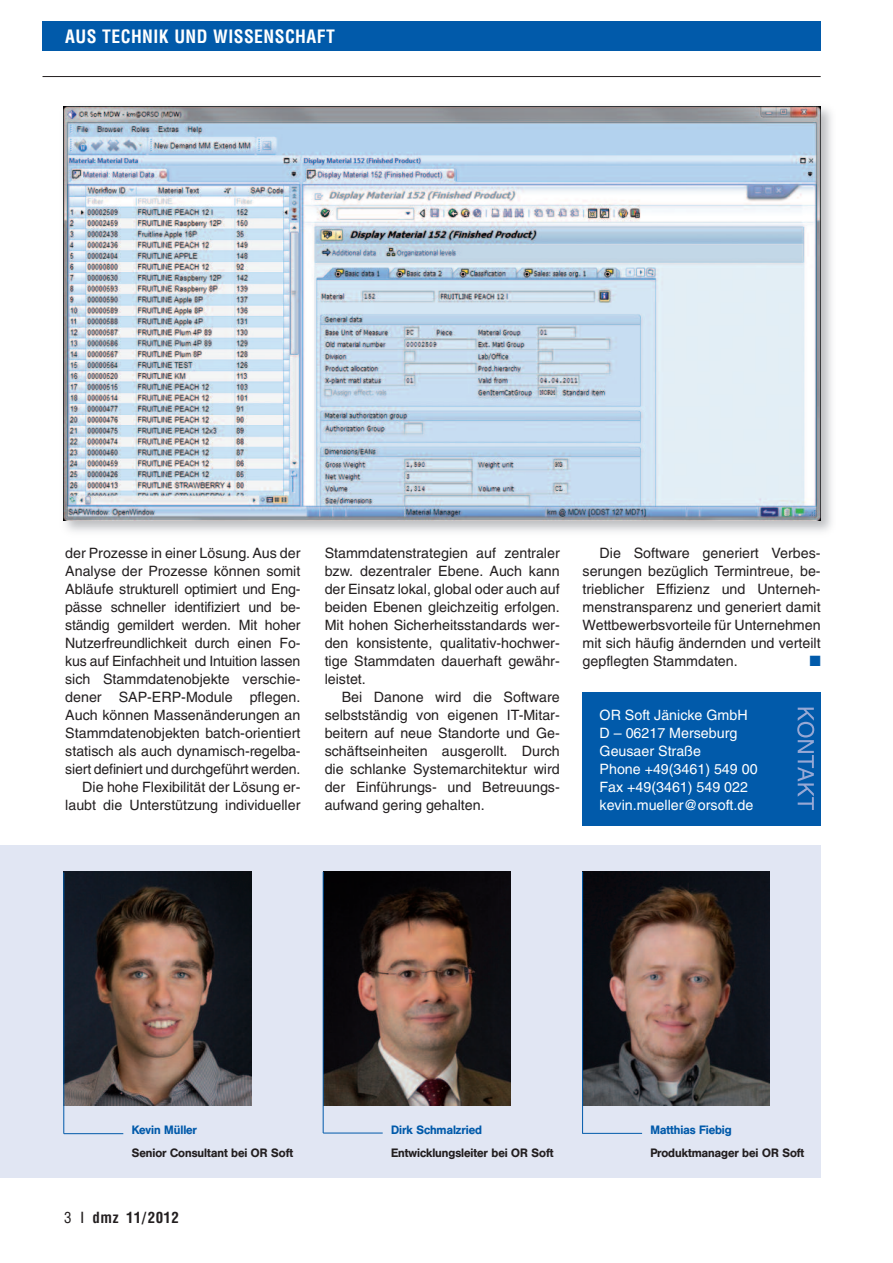
<style>
.page{position:relative;width:893px;height:1263px;background:#fff}
.page>*{position:absolute;margin:0;border:0;box-sizing:border-box;transform-origin:0 0}
.t1{font:700 condensed 18px "Helvetica";letter-spacing:.025em;color:#fff}
.t2{font:700 condensed 15px "Helvetica";letter-spacing:.025em;color:#231f20}
.t3{font:14.25px/18px "Helvetica";color:#231f20;text-align:justify}
.t4{font:14.25px/18px "Helvetica";color:#fff}
.t5{font:500 12px "Helvetica BQ";color:#231f20}
.t6{font:500 12px "Helvetica BQ";color:#015aaa}
.s1{font-weight:400}
</style>
<div class="page">
<div style="left:0;top:845px;width:821px;height:333px;background:#e1e6f3"></div>
<div style="left:43px;top:21px;width:778px;height:30px;background:#015aaa"></div>
<hr style="left:43px;top:76px;width:778px;height:1px;background:#231f20">
<img style="left:64px;top:872px;width:187px;height:234px">
<img style="left:324px;top:872px;width:186px;height:234px">
<img style="left:583px;top:872px;width:187px;height:234px">
<hr style="left:64px;top:1133px;width:59px;height:1px;background:#015aaa">
<hr style="left:323px;top:1133px;width:60px;height:1px;background:#015aaa">
<hr style="left:583px;top:1133px;width:59px;height:1px;background:#015aaa">
<hr style="left:582px;top:872px;width:1px;height:262px;background:#015aaa">
<hr style="left:323px;top:872px;width:1px;height:261px;background:#015aaa">
<hr style="left:63px;top:872px;width:1px;height:262px;background:#015aaa">
<img style="left:63px;top:106px;width:769px;height:426px">
<img style="left:64px;top:106px;width:757px;height:414px">
<div style="left:583px;top:693px;width:238px;height:133px;background:#015aaa"></div>
<svg style="left:797px;top:708px;width:17px;height:102px"></svg>
<p class="t1" style="left:65px;top:26px;width:271px">AUS TECHNIK UND WISSENSCHAFT</p>
<p class="t3" style="left:65px;top:545px;width:237px;text-align:right">der Prozesse in einer Lösung.Aus der Analyse der Prozesse können somit Abläufe strukturell optimiert und Eng&shy;pässe schneller identifiziert und be&shy;ständig gemildert werden. Mit hoher Nutzerfreundlichkeit durch einen Fo&shy;kus auf Einfachheit und Intuition lassen sich Stammdatenobjekte verschie&shy;dener SAP-ERP-Module pflegen.<br>Auch können Massenänderungen an Stammdatenobjekten batch-orientiert statisch als auch dynamisch-regelba&shy;siert definiert und durchgeführt werden.<br>Die hohe Flexibilität der Lösung er&shy;laubt die Unterstützung individueller</p>
<p class="t3" style="left:325px;top:545px;width:237px">Stammdatenstrategien auf zentraler bzw. dezentraler Ebene. Auch kann der Einsatz lokal, global oder auch auf beiden Ebenen gleichzeitig erfolgen.<br>Mit hohen Sicherheitsstandards wer&shy;den konsistente, qualitativ-hochwer&shy;tige Stammdaten dauerhaft gewähr&shy;leistet.</p>
<p class="t3" style="left:325px;top:689px;width:237px;text-indent:17px">Bei Danone wird die Software selbstständig von eigenen IT-Mitar&shy;beitern auf neue Standorte und Ge&shy;schäftseinheiten ausgerollt. Durch die schlanke Systemarchitektur wird der Einführungs- und Betreuungs&shy;aufwand gering gehalten.</p>
<p class="t3" style="left:583px;top:545px;width:240px;text-indent:17px">Die Software generiert Verbes&shy;serungen bezüglich Termintreue, be&shy;trieblicher Effizienz und Unterneh&shy;menstransparenz und generiert damit Wettbewerbsvorteile für Unternehmen mit sich häufig ändernden und verteilt gepflegten Stammdaten.</p>
<p class="t4" style="left:600px;top:707px;width:160px">OR Soft Jänicke GmbH<br>D – 06217 Merseburg<br>Geusaer Straße<br>Phone +49(3461) 549 00<br>Fax +49(3461) 549 022 kevin.mueller@orsoft.de</p>
<p class="t6" style="left:132px;top:1123px;width:67px">Kevin Müller</p>
<p class="t5" style="left:132px;top:1146px;width:163px">Senior Consultant bei OR Soft</p>
<p class="t2" style="left:64px;top:1209px;width:116px"><span class="s1">3</span> | dmz 11/2012</p>
<p class="t6" style="left:391px;top:1123px;width:92px">Dirk Schmalzried</p>
<p class="t5" style="left:391px;top:1146px;width:164px">Entwicklungsleiter bei OR Soft</p>
<p class="t6" style="left:651px;top:1123px;width:83px">Matthias Fiebig</p>
<p class="t5" style="left:651px;top:1146px;width:155px">Produktmanager bei OR Soft</p>
</div>
